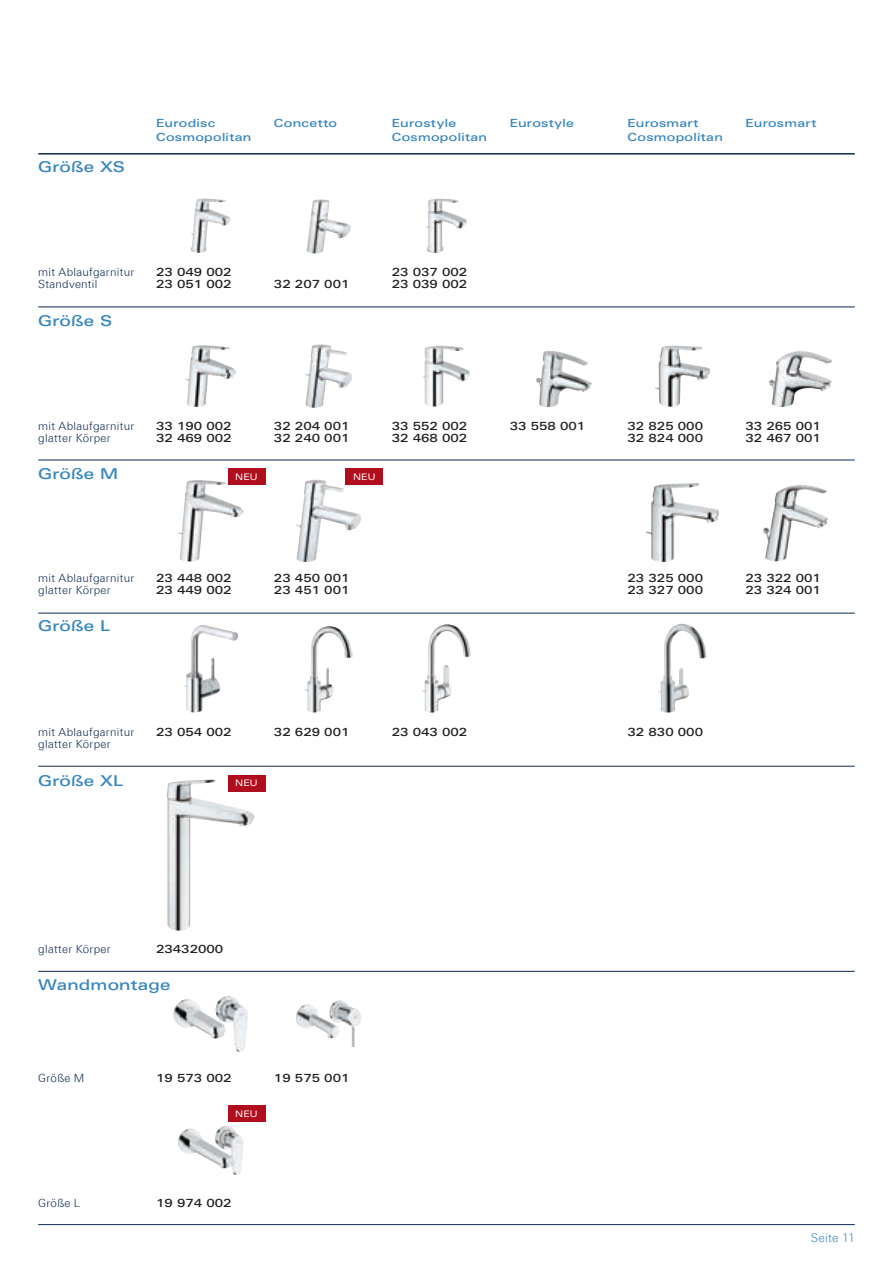
<style>
.page{position:relative;width:893px;height:1263px;background:#fff}
.page>*{position:absolute;margin:0;border:0;box-sizing:border-box;transform-origin:0 0}
.t1{font:500 15px "Linotype Univers 540 Ex";letter-spacing:.015em;color:#3786bf}
.t2{font:300 12px "Linotype Univers 330";letter-spacing:.025em;color:#3786bf}
.t3{font:500 11.25px/12px "Linotype Univers 540 Ex";color:#231f20}
.t4{font:300 11.25px/12px "Linotype Univers 330";letter-spacing:.025em;color:#0e2952}
.t5{font:500 11.25px/13.5px "Linotype Univers 540 Ex";letter-spacing:.03em;color:#3786bf}
.t6{font:9px "Linotype Univers 440 Extended";letter-spacing:.01em;color:#fff}
</style>
<div class="page">
<hr style="left:38px;top:153px;width:817px;height:2px;background:#0e2952">
<img style="left:190px;top:198px;width:41px;height:55px">
<img style="left:185px;top:345px;width:51px;height:62px">
<img style="left:178px;top:480px;width:66px;height:82px">
<img style="left:173px;top:996px;width:75px;height:56px">
<img style="left:184px;top:625px;width:54px;height:87px">
<img style="left:178px;top:1126px;width:66px;height:49px">
<img style="left:167px;top:779px;width:88px;height:152px">
<img style="left:307px;top:199px;width:44px;height:54px">
<img style="left:305px;top:344px;width:47px;height:64px">
<img style="left:296px;top:480px;width:65px;height:82px">
<img style="left:296px;top:1000px;width:65px;height:47px">
<img style="left:304px;top:626px;width:49px;height:86px">
<img style="left:426px;top:198px;width:41px;height:55px">
<img style="left:423px;top:345px;width:47px;height:62px">
<img style="left:422px;top:624px;width:49px;height:89px">
<img style="left:536px;top:351px;width:57px;height:56px">
<img style="left:655px;top:346px;width:55px;height:61px">
<img style="left:646px;top:483px;width:72px;height:79px">
<img style="left:658px;top:624px;width:48px;height:88px">
<img style="left:768px;top:351px;width:64px;height:56px">
<img style="left:763px;top:485px;width:65px;height:76px">
<hr style="left:38px;top:306px;width:817px;height:1px;background:#0e2952">
<hr style="left:38px;top:460px;width:817px;height:1px;background:#0e2952">
<hr style="left:38px;top:613px;width:817px;height:1px;background:#0e2952">
<hr style="left:38px;top:766px;width:817px;height:1px;background:#0e2952">
<hr style="left:38px;top:971px;width:817px;height:1px;background:#0e2952">
<div style="left:228px;top:468px;width:37px;height:17px;background:#b00d1d"></div>
<div style="left:345px;top:468px;width:38px;height:17px;background:#b00d1d"></div>
<div style="left:228px;top:1106px;width:37px;height:16px;background:#b00d1d"></div>
<div style="left:228px;top:775px;width:37px;height:16px;background:#b00d1d"></div>
<hr style="left:38px;top:1224px;width:817px;height:1px;background:#0e2952">
<h1 class="t1" style="left:38px;top:158px;width:88px">Größe XS</h1>
<p class="t5" style="left:156px;top:116px;width:97px">Eurodisc<br>Cosmopolitan</p>
<p class="t5" style="left:274px;top:116px;width:65px">Concetto</p>
<p class="t5" style="left:392px;top:116px;width:97px">Eurostyle<br>Cosmopolitan</p>
<p class="t5" style="left:510px;top:116px;width:66px">Eurostyle</p>
<p class="t5" style="left:627px;top:116px;width:97px">Eurosmart<br>Cosmopolitan</p>
<p class="t5" style="left:745px;top:116px;width:72px">Eurosmart</p>
<p class="t4" style="left:38px;top:266px;width:98px">mit Ablaufgarnitur<br>Standventil</p>
<h1 class="t1" style="left:38px;top:311px;width:75px">Größe S</h1>
<p class="t3" style="left:156px;top:266px;width:77px">23 049 002<br>23 051 002</p>
<p class="t3" style="left:274px;top:278px;width:77px">32 207 001</p>
<p class="t3" style="left:392px;top:266px;width:77px">23 037 002<br>23 039 002</p>
<p class="t4" style="left:38px;top:420px;width:98px">mit Ablaufgarnitur glatter Körper</p>
<p class="t3" style="left:156px;top:420px;width:77px">33 190 002<br>32 469 002</p>
<p class="t3" style="left:274px;top:420px;width:77px">32 204 001<br>32 240 001</p>
<p class="t3" style="left:392px;top:420px;width:77px">33 552 002<br>32 468 002</p>
<p class="t3" style="left:510px;top:420px;width:77px">33 558 001</p>
<p class="t3" style="left:627px;top:420px;width:77px">32 825 000<br>32 824 000</p>
<p class="t3" style="left:745px;top:420px;width:77px">33 265 001<br>32 467 001</p>
<h1 class="t1" style="left:38px;top:464px;width:81px">Größe M</h1>
<p class="t6" style="left:235px;top:471px;width:24px">NEU</p>
<p class="t6" style="left:353px;top:471px;width:24px">NEU</p>
<p class="t4" style="left:38px;top:572px;width:98px">mit Ablaufgarnitur glatter Körper</p>
<p class="t3" style="left:156px;top:572px;width:77px">23 448 002<br>23 449 002</p>
<p class="t3" style="left:274px;top:572px;width:77px">23 450 001<br>23 451 001</p>
<p class="t3" style="left:627px;top:572px;width:77px">23 325 000<br>23 327 000</p>
<p class="t3" style="left:745px;top:572px;width:77px">23 322 001<br>23 324 001</p>
<h1 class="t1" style="left:38px;top:617px;width:74px">Größe L</h1>
<p class="t4" style="left:38px;top:726px;width:98px">mit Ablaufgarnitur glatter Körper</p>
<h1 class="t1" style="left:38px;top:771px;width:87px">Größe XL</h1>
<p class="t3" style="left:156px;top:726px;width:77px">23 054 002</p>
<p class="t6" style="left:235px;top:778px;width:24px">NEU</p>
<p class="t3" style="left:274px;top:726px;width:77px">32 629 001</p>
<p class="t3" style="left:392px;top:726px;width:77px">23 043 002</p>
<p class="t3" style="left:627px;top:726px;width:77px">32 830 000</p>
<p class="t4" style="left:38px;top:943px;width:74px">glatter Körper</p>
<p class="t3" style="left:156px;top:943px;width:69px">23432000</p>
<h1 class="t1" style="left:38px;top:976px;width:134px">Wandmontage</h1>
<p class="t4" style="left:38px;top:1072px;width:48px">Größe M</p>
<p class="t3" style="left:156px;top:1072px;width:77px">19 573 002</p>
<p class="t6" style="left:235px;top:1109px;width:24px">NEU</p>
<p class="t3" style="left:274px;top:1072px;width:77px">19 575 001</p>
<p class="t4" style="left:38px;top:1197px;width:43px">Größe L</p>
<p class="t3" style="left:156px;top:1197px;width:77px">19 974 002</p>
<p class="t2" style="left:811px;top:1230px;width:46px">Seite 11</p>
</div>
